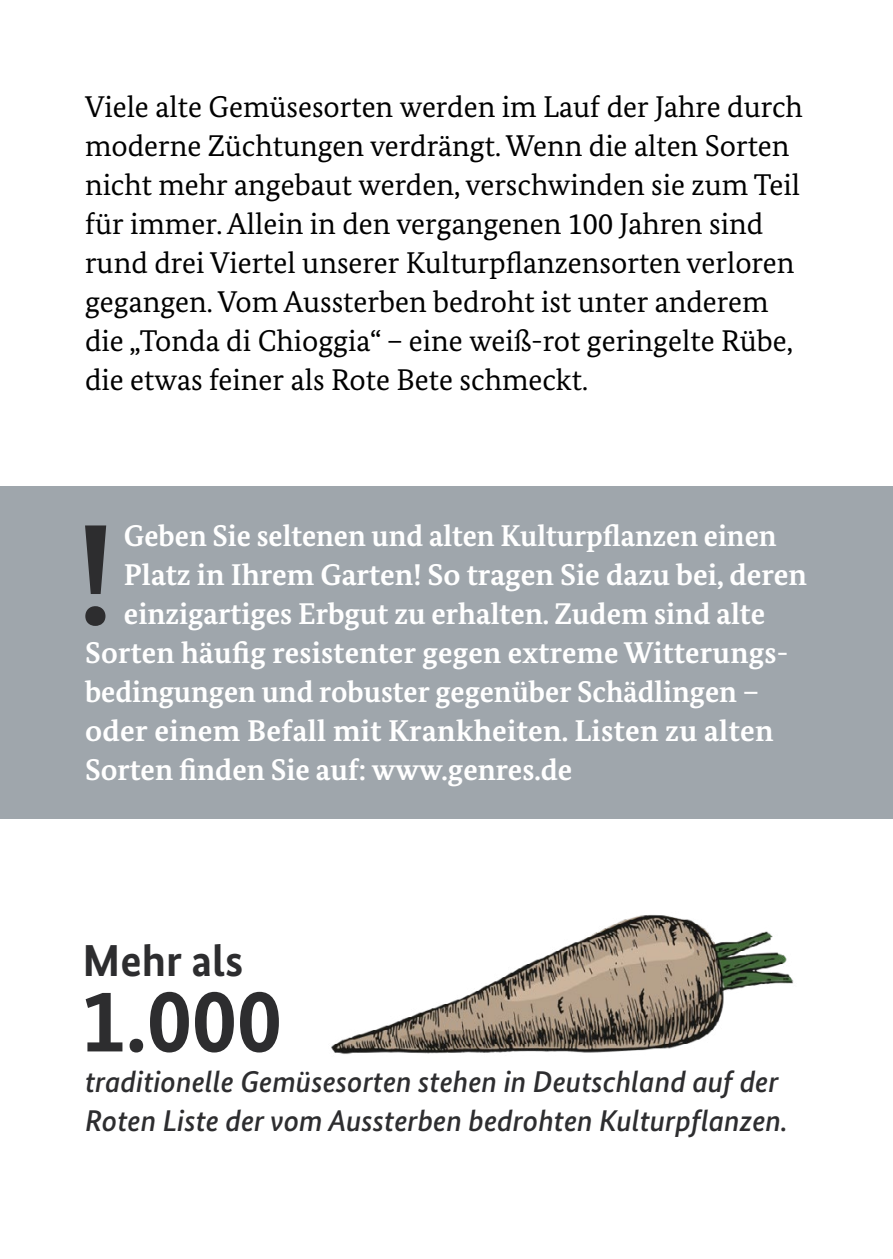
<style>
.page{position:relative;width:893px;height:1259px;background:#fff}
.page>*{position:absolute;margin:0;border:0;box-sizing:border-box;transform-origin:0 0}
.TEXT_TIPP_Text{font:700 143.1px "Bundes Serif";color:#2d2d2f}
.Zahl_Kapitel_Kopie{font:700 90px "Bundes Sans";color:#2d2d2f}
.Zahl_Kapitel_Kopie-2{font:700 44.7px "Bundes Sans";color:#2d2d2f}
.TEXT_Fließtext{font:30px/39px "Bundes Serif";color:#000}
.TEXT_TIPP_Text-2{font:700 30px "Bundes Serif";color:#fff}
.Zahl_Kapitel_Kopie-3{font:italic 500 30px/39px "Bundes Sans";color:#2d2d2f}
</style>
<div class="page">
<div style="left:0;top:486px;width:893px;height:333px;background:#9fa6ac"></div>
<img style="left:331px;top:915px;width:463px;height:139px">
<p class="TEXT_Fließtext" style="left:85px;top:87px;width:719px">Viele alte Gemüsesorten werden im Lauf der Jahre durch moderne Züchtungen verdrängt. Wenn die alten Sorten nicht mehr angebaut werden, verschwinden sie zum Teil für immer. Allein in den vergangenen 100 Jahren sind rund drei Viertel unserer Kulturpflanzensorten verloren gegangen. Vom Aussterben bedroht ist unter anderem die „Tonda di Chioggia“ – eine weiß-rot geringelte Rübe, die etwas feiner als Rote Bete schmeckt.</p>
<p class="TEXT_TIPP_Text" style="left:77px;top:488px;width:40px">!</p>
<p class="TEXT_TIPP_Text-2" style="left:124px;top:517px;width:654px">Geben Sie seltenen und alten Kulturpflanzen einen</p>
<p class="TEXT_TIPP_Text-2" style="left:124px;top:556px;width:685px">Platz in Ihrem Garten! So tragen Sie dazu bei, deren</p>
<p class="TEXT_TIPP_Text-2" style="left:124px;top:595px;width:643px">einzigartiges Erbgut zu erhalten. Zudem sind alte</p>
<p class="TEXT_TIPP_Text-2" style="left:85px;top:634px;width:702px">Sorten häufig resistenter gegen extreme Witterungs-</p>
<p class="TEXT_TIPP_Text-2" style="left:85px;top:673px;width:675px">bedingungen und robuster gegenüber Schädlingen –</p>
<p class="TEXT_TIPP_Text-2" style="left:85px;top:712px;width:690px">oder einem Befall mit Krankheiten. Listen zu alten</p>
<p class="TEXT_TIPP_Text-2" style="left:85px;top:751px;width:489px">Sorten finden Sie auf: www.genres.de</p>
<p class="Zahl_Kapitel_Kopie-2" style="left:83px;top:933px;width:162px">Mehr als</p>
<p class="Zahl_Kapitel_Kopie" style="left:81px;top:965px;width:203px">1.000</p>
<p class="Zahl_Kapitel_Kopie-3" style="left:85px;top:1062px;width:704px">traditionelle Gemüsesorten stehen in Deutschland auf der<br>Roten Liste der vom Aussterben bedrohten Kulturpflanzen.</p>
</div>
